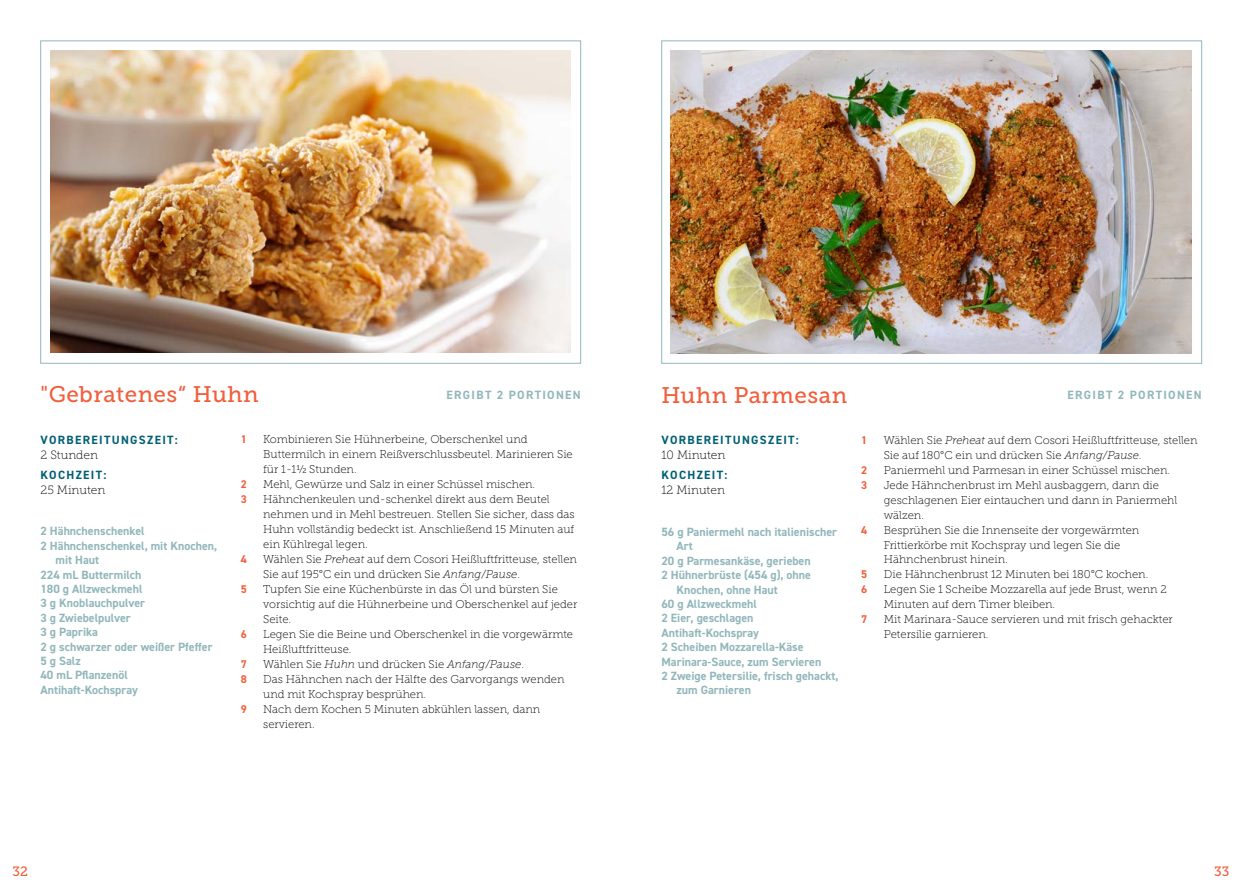
<style>
.page{position:relative;width:1242px;height:891px;background:#fff}
.page>*{position:absolute;margin:0;border:0;box-sizing:border-box;transform-origin:0 0}
.t1{font:22.5px "Museo Slab 500";letter-spacing:.02em;color:#f15f3d}
.t2{font:13.5px "Museo Slab 500";color:#f15f3d}
.t3{font:700 12px "DIN2014";color:#92b7bb}
.t4{font:700 12px "DIN2014";letter-spacing:.11em;color:#006074}
.t5{font:12px "Museo Slab 100";color:#000}
.t6{font:700 12px "DIN2014";letter-spacing:.11em;color:#92b7bb}
.t7{font:11.25px/15px "Museo Slab 100";color:#000}
.t8{font:700 11.25px "DIN2014";color:#f15f3d}
.s1{font-style:italic}
</style>
<div class="page">
<img style="left:50px;top:51px;width:521px;height:302px">
<img style="left:671px;top:51px;width:520px;height:302px">
<h1 class="t1" style="left:40px;top:382px;width:220px">"Gebratenes“ Huhn</h1>
<p class="t6" style="left:447px;top:387px;width:136px">ERGIBT 2 PORTIONEN</p>
<h1 class="t1" style="left:662px;top:382px;width:187px">Huhn Parmesan</h1>
<p class="t6" style="left:1068px;top:387px;width:136px">ERGIBT 2 PORTIONEN</p>
<p class="t4" style="left:41px;top:432px;width:139px">VORBEREITUNGSZEIT:</p>
<p class="t5" style="left:41px;top:448px;width:59px">2 Stunden</p>
<p class="t4" style="left:41px;top:467px;width:67px">KOCHZEIT:</p>
<p class="t5" style="left:41px;top:483px;width:66px">25 Minuten</p>
<p class="t3" style="left:40px;top:523px;width:106px">2 Hähnchenschenkel</p>
<p class="t3" style="left:40px;top:538px;width:178px">2 Hähnchenschenkel, mit Knochen,</p>
<p class="t3" style="left:56px;top:552px;width:45px">mit Haut</p>
<p class="t3" style="left:40px;top:566px;width:103px">224 mL Buttermilch</p>
<p class="t3" style="left:40px;top:581px;width:103px">180 g Allzweckmehl</p>
<p class="t3" style="left:40px;top:595px;width:106px">3 g Knoblauchpulver</p>
<p class="t3" style="left:40px;top:610px;width:92px">3 g Zwiebelpulver</p>
<p class="t3" style="left:40px;top:624px;width:59px">3 g Paprika</p>
<p class="t3" style="left:40px;top:638px;width:174px">2 g schwarzer oder weißer Pfeffer</p>
<p class="t3" style="left:40px;top:653px;width:42px">5 g Salz</p>
<p class="t3" style="left:40px;top:667px;width:89px">40 mL Pflanzenöl</p>
<p class="t3" style="left:40px;top:682px;width:99px">Antihaft-Kochspray</p>
<p class="t8" style="left:241px;top:431px;width:8px">1</p>
<p class="t7" style="left:263px;top:432px;width:311px">Kombinieren Sie Hühnerbeine, Oberschenkel und<br>Buttermilch in einem Reißverschlussbeutel. Marinieren Sie für 1-1½ Stunden.</p>
<p class="t8" style="left:241px;top:476px;width:8px">2</p>
<p class="t7" style="left:263px;top:477px;width:274px">Mehl, Gewürze und Salz in einer Schüssel mischen.</p>
<p class="t8" style="left:241px;top:491px;width:8px">3</p>
<p class="t7" style="left:263px;top:492px;width:313px">Hähnchenkeulen und-schenkel direkt aus dem Beutel nehmen und in Mehl bestreuen. Stellen Sie sicher, dass das Huhn vollständig bedeckt ist. Anschließend 15 Minuten auf ein Kühlregal legen.</p>
<p class="t8" style="left:241px;top:551px;width:8px">4</p>
<p class="t7" style="left:263px;top:552px;width:315px">Wählen Sie <span class="s1">Preheat</span> auf dem Cosori Heißluftfritteuse, stellen<br>Sie auf 195°C ein und drücken Sie <span class="s1">Anfang/Pause</span>.</p>
<p class="t8" style="left:241px;top:581px;width:8px">5</p>
<p class="t7" style="left:263px;top:582px;width:316px">Tupfen Sie eine Küchenbürste in das Öl und bürsten Sie vorsichtig auf die Hühnerbeine und Oberschenkel auf jeder<br>Seite.</p>
<p class="t8" style="left:241px;top:626px;width:8px">6</p>
<p class="t7" style="left:263px;top:627px;width:311px">Legen Sie die Beine und Oberschenkel in die vorgewärmte<br>Heißluftfritteuse.</p>
<p class="t8" style="left:241px;top:656px;width:8px">7</p>
<p class="t7" style="left:263px;top:657px;width:262px">Wählen Sie <span class="s1">Huhn</span> und drücken Sie <span class="s1">Anfang/Pause</span>.</p>
<p class="t8" style="left:241px;top:671px;width:8px">8</p>
<p class="t7" style="left:263px;top:672px;width:303px">Das Hähnchen nach der Hälfte des Garvorgangs wenden und mit Kochspray besprühen.</p>
<p class="t8" style="left:241px;top:701px;width:8px">9</p>
<p class="t7" style="left:263px;top:702px;width:279px">Nach dem Kochen 5 Minuten abkühlen lassen, dann servieren.</p>
<p class="t4" style="left:662px;top:432px;width:139px">VORBEREITUNGSZEIT:</p>
<p class="t5" style="left:662px;top:448px;width:66px">10 Minuten</p>
<p class="t4" style="left:662px;top:467px;width:67px">KOCHZEIT:</p>
<p class="t5" style="left:662px;top:483px;width:65px">12 Minuten</p>
<p class="t3" style="left:662px;top:524px;width:177px">56 g Paniermehl nach italienischer</p>
<p class="t3" style="left:677px;top:538px;width:18px">Art</p>
<p class="t3" style="left:662px;top:553px;width:151px">20 g Parmesankäse, gerieben</p>
<p class="t3" style="left:662px;top:567px;width:151px">2 Hühnerbrüste (454 g), ohne</p>
<p class="t3" style="left:677px;top:582px;width:103px">Knochen, ohne Haut</p>
<p class="t3" style="left:662px;top:596px;width:97px">60 g Allzweckmehl</p>
<p class="t3" style="left:662px;top:610px;width:94px">2 Eier, geschlagen</p>
<p class="t3" style="left:662px;top:625px;width:99px">Antihaft-Kochspray</p>
<p class="t3" style="left:662px;top:639px;width:144px">2 Scheiben Mozzarella-Käse</p>
<p class="t3" style="left:662px;top:654px;width:161px">Marinara-Sauce, zum Servieren</p>
<p class="t3" style="left:662px;top:668px;width:179px">2 Zweige Petersilie, frisch gehackt,</p>
<p class="t3" style="left:677px;top:682px;width:76px">zum Garnieren</p>
<p class="t8" style="left:861px;top:432px;width:8px">1</p>
<p class="t7" style="left:884px;top:432px;width:315px">Wählen Sie <span class="s1">Preheat</span> auf dem Cosori Heißluftfritteuse, stellen<br>Sie auf 180°C ein und drücken Sie <span class="s1">Anfang/Pause</span>.</p>
<p class="t8" style="left:861px;top:462px;width:8px">2</p>
<p class="t7" style="left:884px;top:462px;width:288px">Paniermehl und Parmesan in einer Schüssel mischen.</p>
<p class="t8" style="left:861px;top:477px;width:8px">3</p>
<p class="t7" style="left:884px;top:477px;width:295px">Jede Hähnchenbrust im Mehl ausbaggern, dann die geschlagenen Eier eintauchen und dann in Paniermehl wälzen.</p>
<p class="t8" style="left:861px;top:522px;width:8px">4</p>
<p class="t7" style="left:884px;top:522px;width:257px">Besprühen Sie die Innenseite der vorgewärmten<br>Frittierkörbe mit Kochspray und legen Sie die<br>Hähnchenbrust hinein.</p>
<p class="t8" style="left:861px;top:567px;width:8px">5</p>
<p class="t7" style="left:884px;top:567px;width:266px">Die Hähnchenbrust 12 Minuten bei 180°C kochen.</p>
<p class="t8" style="left:861px;top:582px;width:8px">6</p>
<p class="t7" style="left:884px;top:582px;width:285px">Legen Sie 1 Scheibe Mozzarella auf jede Brust, wenn 2<br>Minuten auf dem Timer bleiben.</p>
<p class="t8" style="left:861px;top:612px;width:8px">7</p>
<p class="t7" style="left:884px;top:612px;width:290px">Mit Marinara-Sauce servieren und mit frisch gehackter<br>Petersilie garnieren.</p>
<p class="t2" style="left:12px;top:864px;width:17px">32</p>
<p class="t2" style="left:1214px;top:864px;width:17px">33</p>
</div>
